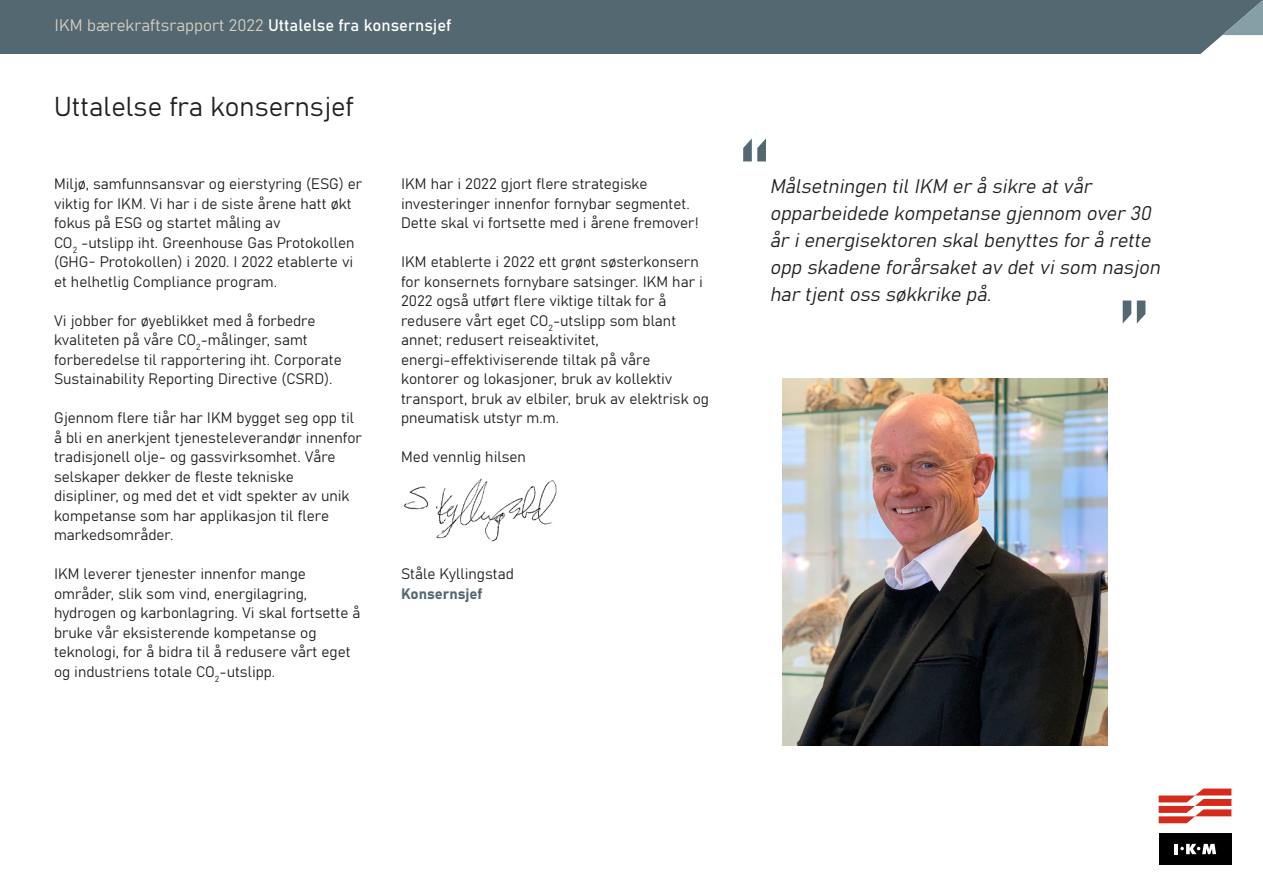
<style>
.page{position:relative;width:1263px;height:893px;background:#fff}
.page>*{position:absolute;margin:0;border:0;box-sizing:border-box;transform-origin:0 0}
.t1{font:108px "Bahnschrift";color:#536871}
.t2{font:27px "Bahnschrift";color:#231f20}
.t3{font:italic 19.5px/27px "Bahnschrift";color:#231f20}
.t4{font:16.5px "Bahnschrift";color:#d7d0c1}
.t5{font:15px/19.5px "Bahnschrift";color:#231f20}
.t6{font:15px "Bahnschrift";color:#536871}
.s1{color:#fff}
</style>
<div class="page">
<img style="left:782px;top:378px;width:325px;height:367px">
<div style="left:1159px;top:833px;width:72px;height:31px;background:#000"></div>
<svg style="left:1159px;top:788px;width:72px;height:35px"></svg>
<hr style="left:1174px;top:844px;width:4px;height:10px;background:#fff">
<svg style="left:1180px;top:844px;width:36px;height:10px"></svg>
<div style="left:0;top:0;width:1263px;height:54px;background:#546872"></div>
<svg style="left:1222px;top:0;width:41px;height:35px"></svg>
<img style="left:403px;top:478px;width:154px;height:64px">
<p class="t4" style="left:55px;top:12px;width:398px">IKM bærekraftsrapport 2022 <span class="s1">Uttalelse fra konsernsjef</span></p>
<p class="t2" style="left:54px;top:86px;width:302px">Uttalelse fra konsernsjef</p>
<p class="t5" style="left:54px;top:173px;width:310px">Miljø, samfunnsansvar og eierstyring (ESG) er viktig for IKM. Vi har i de siste årene hatt økt fokus på ESG og startet måling av</p>
<p class="t5" style="left:54px;top:231px;width:302px;text-align:justify">CO<sub>2</sub> -utslipp iht. Greenhouse Gas Protokollen (GHG- Protokollen) i 2020. I 2022 etablerte vi et helhetlig Compliance program.</p>
<p class="t5" style="left:54px;top:309px;width:263px">Vi jobber for øyeblikket med å forbedre</p>
<p class="t5" style="left:54px;top:329px;width:255px">kvaliteten på våre CO<sub>2</sub>-målinger, samt</p>
<p class="t5" style="left:54px;top:348px;width:289px">forberedelse til rapportering iht. Corporate<br>Sustainability Reporting Directive (CSRD).</p>
<p class="t5" style="left:54px;top:407px;width:309px">Gjennom flere tiår har IKM bygget seg opp til å bli en anerkjent tjenesteleverandør innenfor tradisjonell olje- og gassvirksomhet. Våre</p>
<p class="t5" style="left:54px;top:465px;width:241px">selskaper dekker de fleste tekniske</p>
<p class="t5" style="left:54px;top:485px;width:297px">disipliner, og med det et vidt spekter av unik kompetanse som har applikasjon til flere markedsområder.</p>
<p class="t5" style="left:54px;top:563px;width:253px">IKM leverer tjenester innenfor mange</p>
<p class="t5" style="left:54px;top:582px;width:255px">områder, slik som vind, energilagring,</p>
<p class="t5" style="left:54px;top:602px;width:308px">hydrogen og karbonlagring. Vi skal fortsette å bruke vår eksisterende kompetanse og</p>
<p class="t5" style="left:54px;top:641px;width:298px">teknologi, for å bidra til å redusere vårt eget og industriens totale CO<sub>2</sub>-utslipp.</p>
<p class="t5" style="left:401px;top:173px;width:248px">IKM har i 2022 gjort flere strategiske</p>
<p class="t5" style="left:401px;top:192px;width:299px">investeringer innenfor fornybar segmentet.<br>Dette skal vi fortsette med i årene fremover!</p>
<p class="t5" style="left:401px;top:251px;width:303px">IKM etablerte i 2022 ett grønt søsterkonsern for konsernets fornybare satsinger. IKM har i<br>2022 også utført flere viktige tiltak for å</p>
<p class="t5" style="left:401px;top:309px;width:277px">redusere vårt eget CO<sub>2</sub>-utslipp som blant annet; redusert reiseaktivitet,</p>
<p class="t5" style="left:401px;top:348px;width:251px">energi-effektiviserende tiltak på våre</p>
<p class="t5" style="left:401px;top:368px;width:309px">kontorer og lokasjoner, bruk av kollektiv transport, bruk av elbiler, bruk av elektrisk og pneumatisk utstyr m.m.</p>
<p class="t5" style="left:401px;top:446px;width:126px">Med vennlig hilsen</p>
<p class="t5" style="left:401px;top:563px;width:114px">Ståle Kyllingstad</p>
<p class="t6" style="left:401px;top:582px;width:83px">Konsernsjef</p>
<p class="t1" style="left:737px;top:95px;width:36px">“</p>
<p class="t3" style="left:770px;top:171px;width:328px">Målsetningen tilIKM erå sikre atvår</p>
<p class="t3" style="left:770px;top:198px;width:396px">opparbeidede kompetanse gjennom over30 årienergisektoren skalbenyttes forå rette opp skadene forårsaketav detvisom nasjon hartjentoss søkkrike på.</p>
<p class="t1" style="left:1117px;top:257px;width:36px">”</p>
</div>
